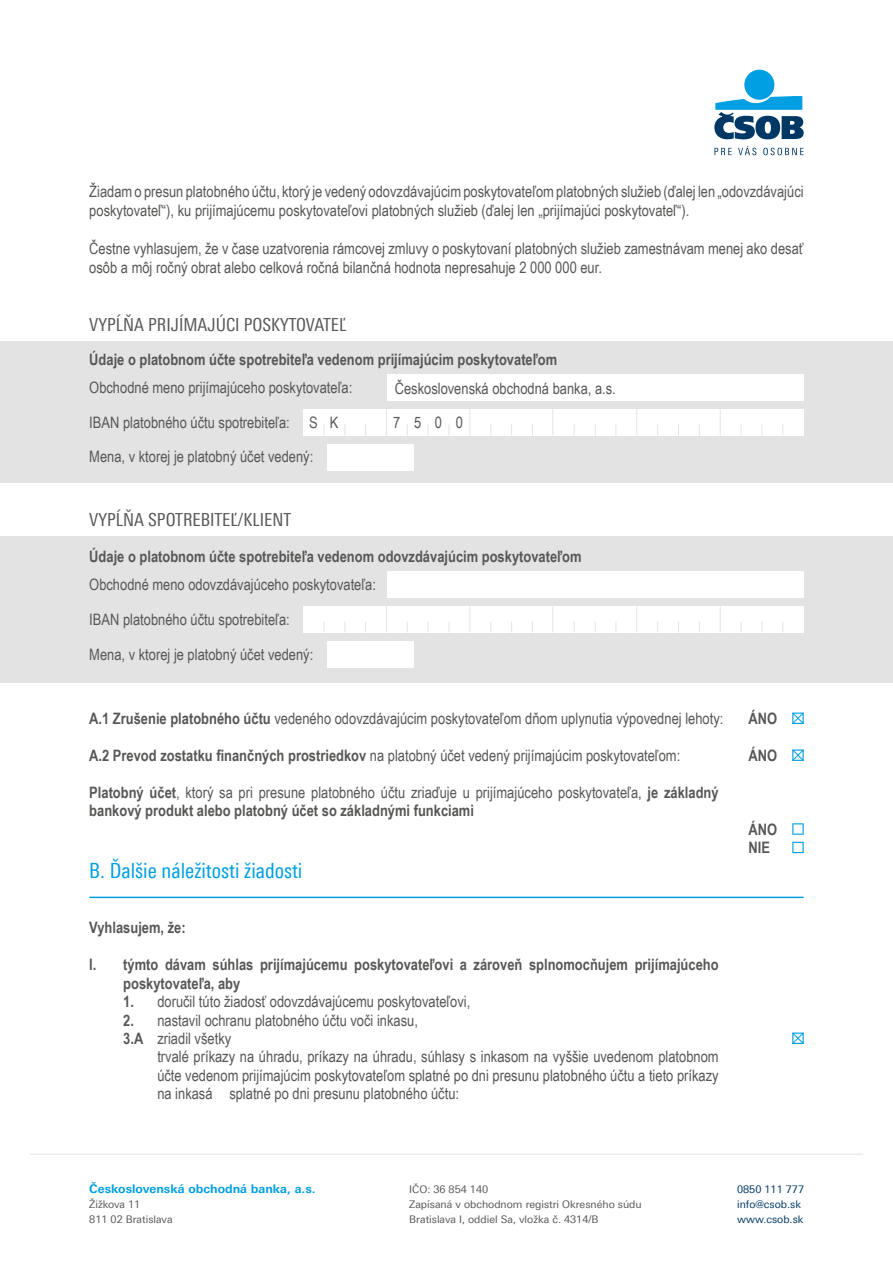
<style>
.page{position:relative;width:893px;height:1263px;background:#fff}
.page>*{position:absolute;margin:0;border:0;box-sizing:border-box;transform-origin:0 0}
.t1{font:21px "Linotype Univers 420 Cn";color:#009fe3}
.t2{font:18px "Linotype Univers 420 Cn";color:#575756}
.t3{font:15.75px/18.5px "Arial Narrow";color:#575756}
.t4{font:700 15.75px/18.5px "Arial Narrow";color:#575756}
.t5{font:700 12px "Linotype Univers 630";color:#009fe3}
.t6{font:10.5px/15px "Linotype Univers 430";color:#575756}
.t7{font:10.5px/15px "Linotype Univers 430";color:#003865}
.s1{font-weight:700}
.s2{font-weight:400}
</style>
<div class="page">
<hr style="left:30px;top:1154px;width:833px;height:1px;background:#e3e3e3">
<div style="left:744px;top:70px;width:30px;height:30px;background:#009fe3;border-radius:50%"></div>
<svg style="left:714px;top:96px;width:90px;height:43px"></svg>
<svg style="left:714px;top:146px;width:90px;height:9px"></svg>
<div style="left:0;top:341px;width:893px;height:141px;background:#e3e3e3"></div>
<div style="left:0;top:536px;width:893px;height:146px;background:#e3e3e3"></div>
<div style="left:327px;top:641px;width:87px;height:26px;background:#fff"></div>
<div style="left:327px;top:444px;width:87px;height:26px;background:#fff"></div>
<hr style="left:89px;top:897px;width:715px;height:1px;background:#009fe3">
<svg style="left:792px;top:712px;width:12px;height:12px"></svg>
<svg style="left:792px;top:749px;width:12px;height:12px"></svg>
<svg style="left:792px;top:823px;width:12px;height:12px"></svg>
<svg style="left:792px;top:842px;width:12px;height:11px"></svg>
<svg style="left:792px;top:1032px;width:12px;height:12px"></svg>
<div style="left:303px;top:606px;width:501px;height:26px;background:#fff"></div>
<svg style="left:469px;top:606px;width:1px;height:26px"></svg>
<svg style="left:386px;top:606px;width:1px;height:26px"></svg>
<svg style="left:636px;top:606px;width:1px;height:26px"></svg>
<svg style="left:552px;top:606px;width:1px;height:26px"></svg>
<svg style="left:720px;top:606px;width:1px;height:26px"></svg>
<div style="left:303px;top:409px;width:501px;height:26px;background:#fff"></div>
<svg style="left:469px;top:409px;width:1px;height:26px"></svg>
<svg style="left:386px;top:409px;width:1px;height:26px"></svg>
<svg style="left:636px;top:409px;width:1px;height:26px"></svg>
<svg style="left:552px;top:409px;width:1px;height:26px"></svg>
<svg style="left:720px;top:409px;width:1px;height:26px"></svg>
<div style="left:387px;top:571px;width:417px;height:27px;background:#fff"></div>
<div style="left:387px;top:374px;width:417px;height:26px;background:#fff"></div>
<p class="t3" style="left:89px;top:181px;width:716px;line-height:18.9px">Žiadam o presun platobného účtu, ktorý je vedený odovzdávajúcim poskytovateľom platobných služieb (ďalej len „odovzdávajúci poskytovateľ“), ku prijímajúcemu poskytovateľovi platobných služieb (ďalej len „prijímajúci poskytovateľ“).</p>
<p class="t3" style="left:89px;top:238px;width:716px;line-height:18.9px">Čestne vyhlasujem, že v čase uzatvorenia rámcovej zmluvy o poskytovaní platobných služieb zamestnávam menej ako desať osôb a môj ročný obrat alebo celková ročná bilančná hodnota nepresahuje 2 000 000 eur.</p>
<p class="t2" style="left:89px;top:314px;width:259px">VYPĹŇA PRIJÍMAJÚCI POSKYTOVATEĽ</p>
<p class="t4" style="left:89px;top:350px;width:469px">Údaje o platobnom účte spotrebiteľa vedenom prijímajúcim poskytovateľom</p>
<p class="t3" style="left:89px;top:378px;width:264px">Obchodné meno prijímajúceho poskytovateľa:</p>
<p class="t3" style="left:395px;top:379px;width:223px">Československá obchodná banka, a.s.</p>
<p class="t3" style="left:309px;top:412px;width:31px">S K</p>
<p class="t3" style="left:393px;top:412px;width:71px">7500</p>
<p class="t3" style="left:89px;top:412px;width:202px">IBAN platobného účtu spotrebiteľa:</p>
<p class="t3" style="left:89px;top:447px;width:225px">Mena, v ktorej je platobný účet vedený:</p>
<p class="t2" style="left:89px;top:509px;width:203px">VYPĹŇA SPOTREBITEĽ/KLIENT</p>
<p class="t4" style="left:89px;top:547px;width:494px">Údaje o platobnom účte spotrebiteľa vedenom odovzdávajúcim poskytovateľom</p>
<p class="t3" style="left:89px;top:575px;width:288px">Obchodné meno odovzdávajúceho poskytovateľa:</p>
<p class="t3" style="left:89px;top:610px;width:202px">IBAN platobného účtu spotrebiteľa:</p>
<p class="t3" style="left:89px;top:644px;width:225px">Mena, v ktorej je platobný účet vedený:</p>
<p class="t3" style="left:89px;top:709px;width:636px"><span class="s1">A.1 Zrušenie platobného účtu</span> vedeného odovzdávajúcim poskytovateľom dňom uplynutia výpovednej lehoty:</p>
<p class="t4" style="left:748px;top:708px;width:30px">ÁNO</p>
<p class="t3" style="left:89px;top:745px;width:592px"><span class="s1">A.2 Prevod zostatku finančných prostriedkov</span> na platobný účet vedený prijímajúcim poskytovateľom:</p>
<p class="t4" style="left:748px;top:745px;width:30px">ÁNO</p>
<p class="t4" style="left:89px;top:782px;width:631px">Platobný účet<span class="s2">, ktorý sa pri presune platobného účtu zriaďuje u prijímajúceho poskytovateľa,</span> je základný bankový produkt alebo platobný účet so základnými funkciami</p>
<p class="t4" style="left:748px;top:819px;width:30px">ÁNO<br>NIE</p>
<h1 class="t1" style="left:89px;top:859px;width:215px">B. Ďalšie náležitosti žiadosti</h1>
<p class="t4" style="left:89px;top:918px;width:98px">Vyhlasujem, že:</p>
<p class="t4" style="left:123px;top:955px;width:597px;text-indent:-34px">I. týmto dávam súhlas prijímajúcemu poskytovateľovi a zároveň splnomocňujem prijímajúceho poskytovateľa, aby</p>
<p class="t3" style="left:123px;top:992px;width:349px"><span class="s1">1.</span> doručil túto žiadosť odovzdávajúcemu poskytovateľovi,</p>
<p class="t3" style="left:123px;top:1010px;width:296px"><span class="s1">2.</span> nastavil ochranu platobného účtu voči inkasu,<br><span class="s1">3.A</span> zriadil všetky</p>
<p class="t3" style="left:157px;top:1047px;width:563px;text-align:justify">trvalé príkazy na úhradu, príkazy na úhradu, súhlasy s inkasom na vyššie uvedenom platobnom účte vedenom prijímajúcim poskytovateľom splatné po dni presunu platobného účtu a tieto príkazy na inkasá splatné po dni presunu platobného účtu:</p>
<p class="t5" style="left:89px;top:1182px;width:228px">Československá obchodná banka, a.s.</p>
<p class="t6" style="left:89px;top:1197px;width:85px">Žižkova 11<br>811 02 Bratislava</p>
<p class="t6" style="left:409px;top:1182px;width:234px">IČO: 36 854 140<br>Zapísaná v obchodnom registri Okresného súdu<br>Bratislava I, oddiel Sa, vložka č. 4314/B</p>
<p class="t7" style="left:737px;top:1182px;width:68px">0850 111 777 info@csob.sk www.csob.sk</p>
</div>
